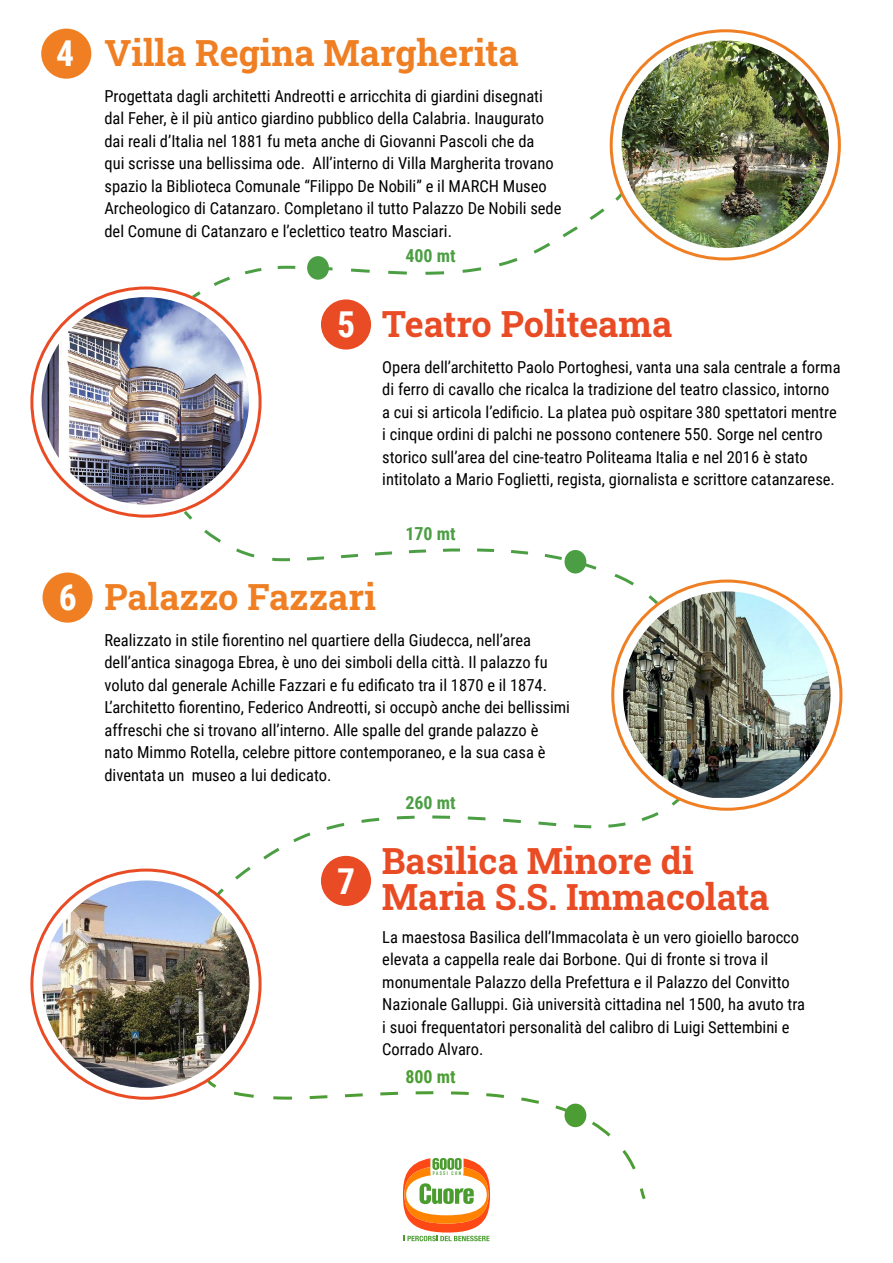
<style>
.page{position:relative;width:893px;height:1263px;background:#fff}
.page>*{position:absolute;margin:0;border:0;box-sizing:border-box;transform-origin:0 0}
.t1{font:700 36px/36px "Roboto Slab";color:#e94b25}
.t2{font:700 36px "Roboto Slab";color:#ef7f22}
.t3{font:700 35.7px "Roboto Condensed";color:#fff}
.t4{font:700 18px "Roboto Condensed";color:#4c9e45}
.t5{font:700 18px "Roboto Condensed";color:#4c9d34}
.t6{font:16.5px/22.5px "Roboto Condensed";color:#000}
.t7{font:5.1px "DIN Engschrift Std";letter-spacing:.25em;color:#4a9c2f;scale:1.04 1}
</style>
<div class="page">
<svg style="left:205px;top:1077px;width:441px;height:122px"></svg>
<svg style="left:213px;top:798px;width:469px;height:102px"></svg>
<div style="left:321px;top:299px;width:50px;height:51px;background:#e94b24;border-radius:50%"></div>
<div style="left:321px;top:856px;width:50px;height:50px;background:#e94b24;border-radius:50%"></div>
<svg style="left:403px;top:1157px;width:87px;height:84px"></svg>
<img style="left:622px;top:41px;width:207px;height:207px;border-radius:104px">
<svg style="left:190px;top:190px;width:436px;height:110px"></svg>
<svg style="left:182px;top:509px;width:452px;height:77px"></svg>
<img style="left:623px;top:591px;width:207px;height:207px">
<img style="left:42px;top:297px;width:207px;height:208px;border-radius:104px">
<img style="left:42px;top:880px;width:208px;height:208px;border-radius:104px">
<div style="left:41px;top:29px;width:50px;height:50px;background:#ef7f22;border-radius:50%"></div>
<div style="left:43px;top:572px;width:50px;height:51px;background:#ef7f22;border-radius:50%"></div>
<div style="left:307px;top:256px;width:22px;height:24px;background:#4c9e45;border-radius:50%"></div>
<div style="left:564px;top:550px;width:22px;height:23px;background:#4c9e45;border-radius:50%"></div>
<div style="left:564px;top:1103px;width:22px;height:24px;background:#4c9d34;border-radius:50%"></div>
<h2 class="t3" style="left:56px;top:29px;width:20px">4</h2>
<h2 class="t3" style="left:59px;top:572px;width:20px">6</h2>
<h1 class="t2" style="left:104px;top:29px;width:416px">Villa Regina Margherita</h1>
<p class="t6" style="left:104px;top:84px;width:459px">Progettata dagli architetti Andreotti e arricchita di giardini disegnati dal Feher, è il più antico giardino pubblico della Calabria. Inaugurato dai reali d’Italia nel 1881 fu meta anche di Giovanni Pascoli che da<br>qui scrisse una bellissima ode. All’interno di Villa Margherita trovano spazio la Biblioteca Comunale “Filippo De Nobili” e il MARCH Museo Archeologico di Catanzaro. Completano il tutto Palazzo De Nobili sede del Comune di Catanzaro e l’eclettico teatro Masciari.</p>
<h2 class="t3" style="left:337px;top:299px;width:20px">5</h2>
<p class="t4" style="left:405px;top:243px;width:52px">400 mt</p>
<h1 class="t1" style="left:382px;top:305px;width:292px">Teatro Politeama</h1>
<p class="t6" style="left:382px;top:355px;width:460px">Opera dell’architetto Paolo Portoghesi, vanta una sala centrale a forma di ferro di cavallo che ricalca la tradizione del teatro classico, intorno a cui si articola l’edificio. La platea può ospitare 380 spettatori mentre i cinque ordini di palchi ne possono contenere 550. Sorge nel centro storico sull’area del cine-teatro Politeama Italia e nel 2016 è stato intitolato a Mario Foglietti, regista, giornalista e scrittore catanzarese.</p>
<p class="t4" style="left:405px;top:521px;width:52px">170 mt</p>
<h1 class="t2" style="left:104px;top:572px;width:273px">Palazzo Fazzari</h1>
<p class="t6" style="left:104px;top:628px;width:467px">Realizzato in stile fiorentino nel quartiere della Giudecca, nell’area dell’antica sinagoga Ebrea, è uno dei simboli della città. Il palazzo fu voluto dal generale Achille Fazzari e fu edificato tra il 1870 e il 1874.<br>L’architetto fiorentino, Federico Andreotti, si occupò anche dei bellissimi affreschi che si trovano all’interno. Alle spalle del grande palazzo è nato Mimmo Rotella, celebre pittore contemporaneo, e la sua casa è diventata un museo a lui dedicato.</p>
<h2 class="t3" style="left:337px;top:856px;width:20px">7</h2>
<p class="t4" style="left:405px;top:790px;width:52px">260 mt</p>
<h1 class="t1" style="left:382px;top:842px;width:389px">Basilica Minore di<br>Maria S.S. Immacolata</h1>
<p class="t6" style="left:382px;top:925px;width:424px">La maestosa Basilica dell’Immacolata è un vero gioiello barocco elevata a cappella reale dai Borbone. Qui di fronte si trova il monumentale Palazzo della Prefettura e il Palazzo del Convitto Nazionale Galluppi. Già università cittadina nel 1500, ha avuto tra i suoi frequentatori personalità del calibro di Luigi Settembini e Corrado Alvaro.</p>
<p class="t5" style="left:405px;top:1064px;width:52px">800 mt</p>
<p class="t7" style="left:433px;top:1170px;width:29px">PASSI CON</p>
</div>
